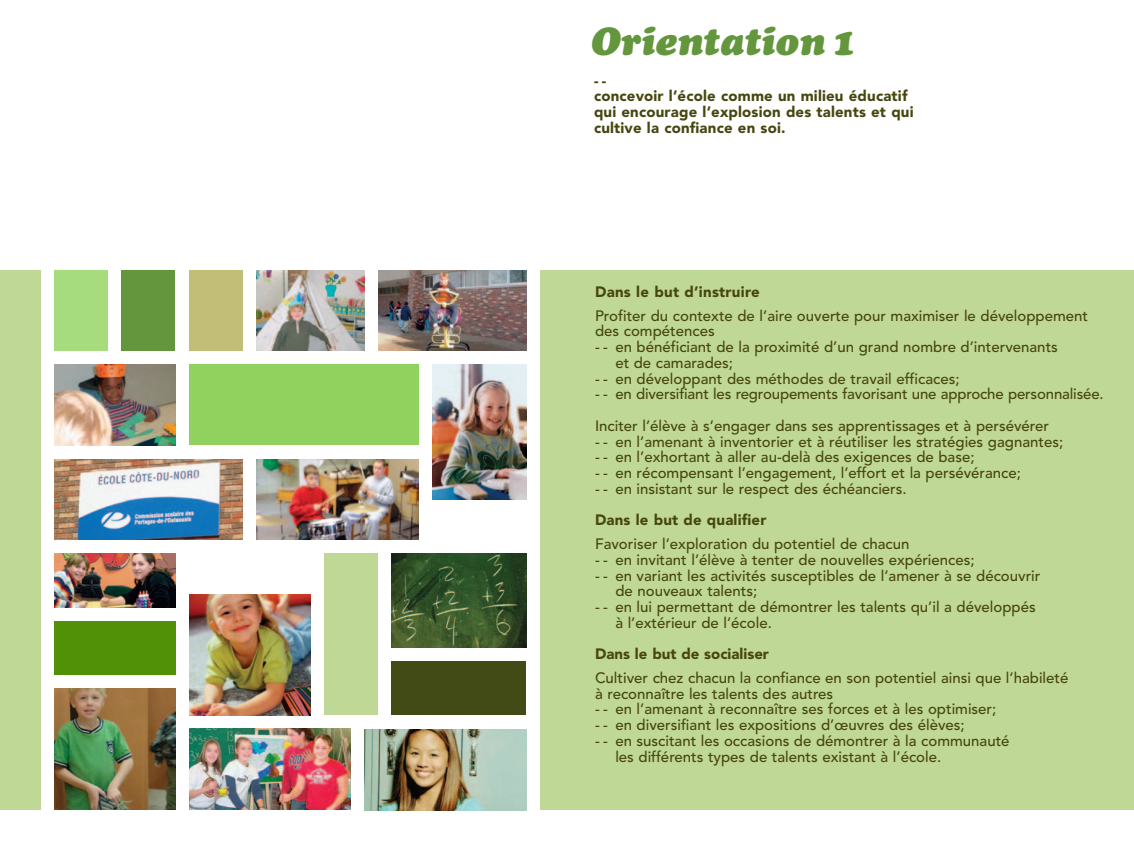
<style>
.page{position:relative;width:1134px;height:864px;background:#fff}
.page>*{position:absolute;margin:0;border:0;box-sizing:border-box;transform-origin:0 0}
.t1{font:italic 900 39px "Cooper";color:#64973d}
.t2{font:500 15px/15.8px "Avenir";color:#46460f}
.t3{font:900 15px/15.8px "Avenir";letter-spacing:.01em;color:#46460f}
</style>
<div class="page">
<div style="left:540px;top:270px;width:594px;height:540px;background:#c0d895"></div>
<div style="left:0;top:270px;width:40px;height:540px;background:#c0d895"></div>
<img style="left:378px;top:270px;width:148px;height:81px">
<div style="left:189px;top:270px;width:54px;height:81px;background:#c2be77"></div>
<img style="left:432px;top:364px;width:94px;height:136px">
<div style="left:54px;top:270px;width:54px;height:81px;background:#a6db7e"></div>
<div style="left:122px;top:270px;width:54px;height:81px;background:#64973d"></div>
<div style="left:189px;top:364px;width:229px;height:82px;background:#90d25d"></div>
<img style="left:54px;top:554px;width:121px;height:54px">
<img style="left:364px;top:729px;width:162px;height:82px">
<img style="left:54px;top:688px;width:122px;height:122px">
<div style="left:54px;top:621px;width:122px;height:54px;background:#519107"></div>
<img style="left:392px;top:554px;width:134px;height:94px">
<img style="left:189px;top:728px;width:162px;height:81px">
<img style="left:189px;top:594px;width:121px;height:122px">
<div style="left:392px;top:662px;width:134px;height:54px;background:#424b16"></div>
<img style="left:54px;top:459px;width:189px;height:81px">
<img style="left:256px;top:459px;width:162px;height:81px">
<div style="left:324px;top:554px;width:54px;height:162px;background:#c0d895"></div>
<img style="left:256px;top:270px;width:108px;height:81px">
<img style="left:54px;top:364px;width:122px;height:82px">
<h1 class="t1" style="left:591px;top:27px;width:266px">Orientation 1</h1>
<p class="t3" style="left:594px;top:74px;width:321px">--<br>concevoir l’école comme un milieu éducatif qui encourage l’explosion des talents et qui cultive la confiance en soi.</p>
<p class="t3" style="left:595px;top:285px;width:166px">Dans le but d’instruire</p>
<p class="t2" style="left:595px;top:309px;width:494px">Profiter du contexte de l’aire ouverte pour maximiser le développement des compétences</p>
<p class="t2" style="left:615px;top:341px;width:444px;text-indent:-20px">- - en bénéficiant de la proximité d’un grand nombre d’intervenants et de camarades;</p>
<p class="t2" style="left:595px;top:372px;width:366px">- - en développant des méthodes de travail efficaces;</p>
<p class="t2" style="left:595px;top:380px;width:510px;line-height:31.5px">- - en diversifiant les regroupements favorisant une approche personnalisée.<br>Inciter l’élève à s’engager dans ses apprentissages et à persévérer</p>
<p class="t2" style="left:595px;top:435px;width:470px">- - en l’amenant à inventorier et à réutiliser les stratégies gagnantes;</p>
<p class="t2" style="left:595px;top:451px;width:381px">- - en l’exhortant à aller au-delà des exigences de base;</p>
<p class="t2" style="left:595px;top:467px;width:427px">- - en récompensant l’engagement, l’effort et la persévérance;</p>
<p class="t2" style="left:595px;top:483px;width:313px">- - en insistant sur le respect des échéanciers.</p>
<p class="t3" style="left:595px;top:514px;width:173px">Dans le but de qualifier</p>
<p class="t2" style="left:595px;top:538px;width:316px">Favoriser l’exploration du potentiel de chacun</p>
<p class="t2" style="left:595px;top:553px;width:381px">- - en invitant l’élève à tenter de nouvelles expériences;</p>
<p class="t2" style="left:615px;top:569px;width:427px;text-indent:-20px">- - en variant les activités susceptibles de l’amener à se découvrir de nouveaux talents;</p>
<p class="t2" style="left:615px;top:601px;width:422px;text-indent:-20px">- - en lui permettant de démontrer les talents qu’il a développés à l’extérieur de l’école.</p>
<p class="t3" style="left:595px;top:648px;width:175px">Dans le but de socialiser</p>
<p class="t2" style="left:595px;top:672px;width:475px">Cultiver chez chacun la confiance en son potentiel ainsi que l’habileté à reconnaître les talents des autres</p>
<p class="t2" style="left:595px;top:703px;width:403px">- - en l’amenant à reconnaître ses forces et à les optimiser;</p>
<p class="t2" style="left:595px;top:719px;width:371px">- - en diversifiant les expositions d’œuvres des élèves;</p>
<p class="t2" style="left:615px;top:735px;width:396px;text-indent:-20px">- - en suscitant les occasions de démontrer à la communauté les différents types de talents existant à l’école.</p>
</div>
